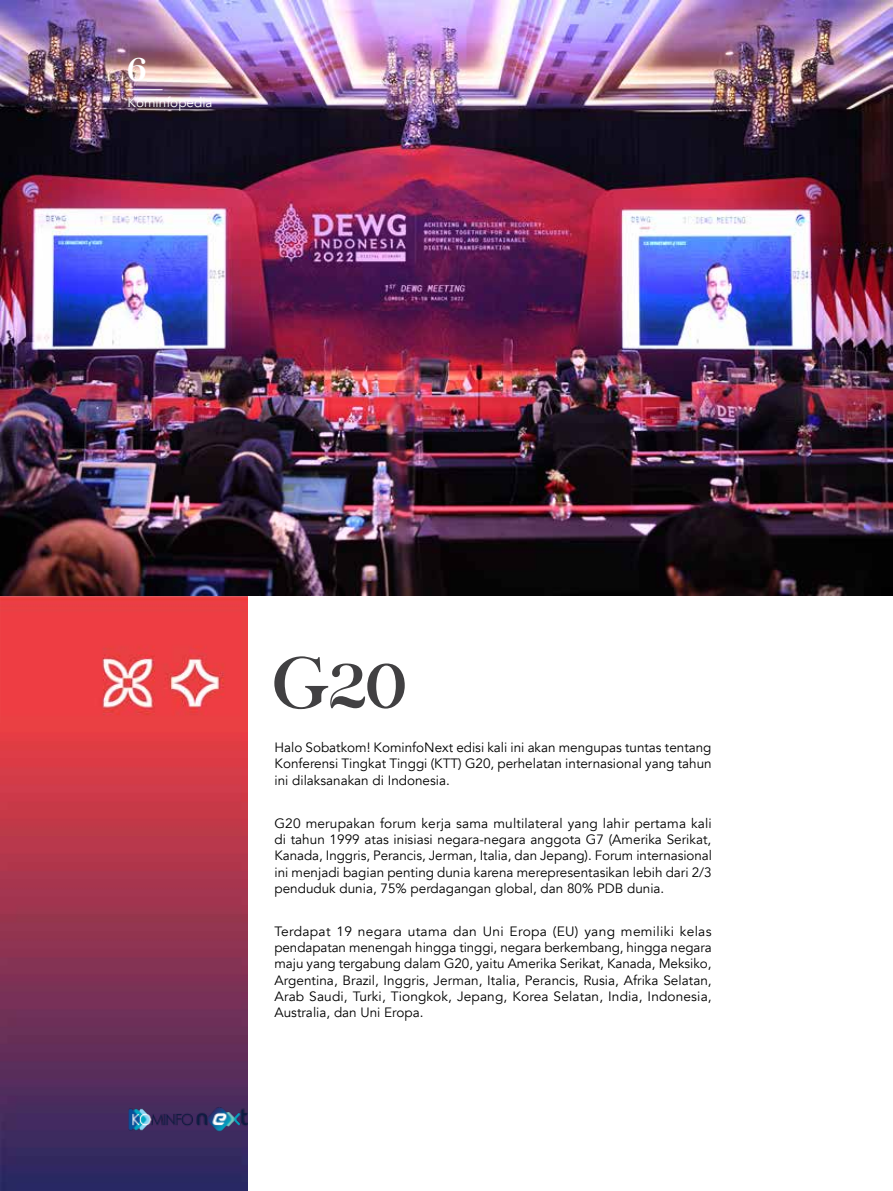
<style>
.page{position:relative;width:893px;height:1191px;background:#fff}
.page>*{position:absolute;margin:0;border:0;box-sizing:border-box;transform-origin:0 0}
.t1{font:72px "Chapaza";color:#414042}
.t2{font:37.5px "Chapaza";color:#fff}
.t3{font:13.5px/16.2px "Avenir";color:#000;text-align:justify}
.t4{font:13.5px "Avenir";color:#fff}
</style>
<div class="page">
<img style="left:0;top:596px;width:247px;height:595px">
<img style="left:0;top:0;width:893px;height:595px">
<hr style="left:128px;top:89px;width:35px;height:1px;background:#fff">
<h2 class="t2" style="left:128px;top:46px;width:20px">6</h2>
<p class="t4" style="left:128px;top:95px;width:87px">Kominfopedia</p>
<h1 class="t1" style="left:273px;top:641px;width:134px">G20</h1>
<p class="t3" style="left:274px;top:739px;width:439px">Halo Sobatkom! KominfoNext edisi kali ini akan mengupas tuntas tentang Konferensi Tingkat Tinggi (KTT) G20, perhelatan internasional yang tahun ini dilaksanakan di Indonesia.</p>
<p class="t3" style="left:274px;top:815px;width:439px">G20 merupakan forum kerja sama multilateral yang lahir pertama kali di tahun 1999 atas inisiasi negara-negara anggota G7 (Amerika Serikat, Kanada, Inggris, Perancis, Jerman, Italia, dan Jepang). Forum internasional ini menjadi bagian penting dunia karena merepresentasikan lebih dari 2/3 penduduk dunia, 75% perdagangan global, dan 80% PDB dunia.</p>
<p class="t3" style="left:274px;top:923px;width:439px">Terdapat 19 negara utama dan Uni Eropa (EU) yang memiliki kelas pendapatan menengah hingga tinggi, negara berkembang, hingga negara maju yang tergabung dalam G20, yaitu Amerika Serikat, Kanada, Meksiko, Argentina, Brazil, Inggris, Jerman, Italia, Perancis, Rusia, Afrika Selatan, Arab Saudi, Turki, Tiongkok, Jepang, Korea Selatan, India, Indonesia, Australia, dan Uni Eropa.</p>
</div>
